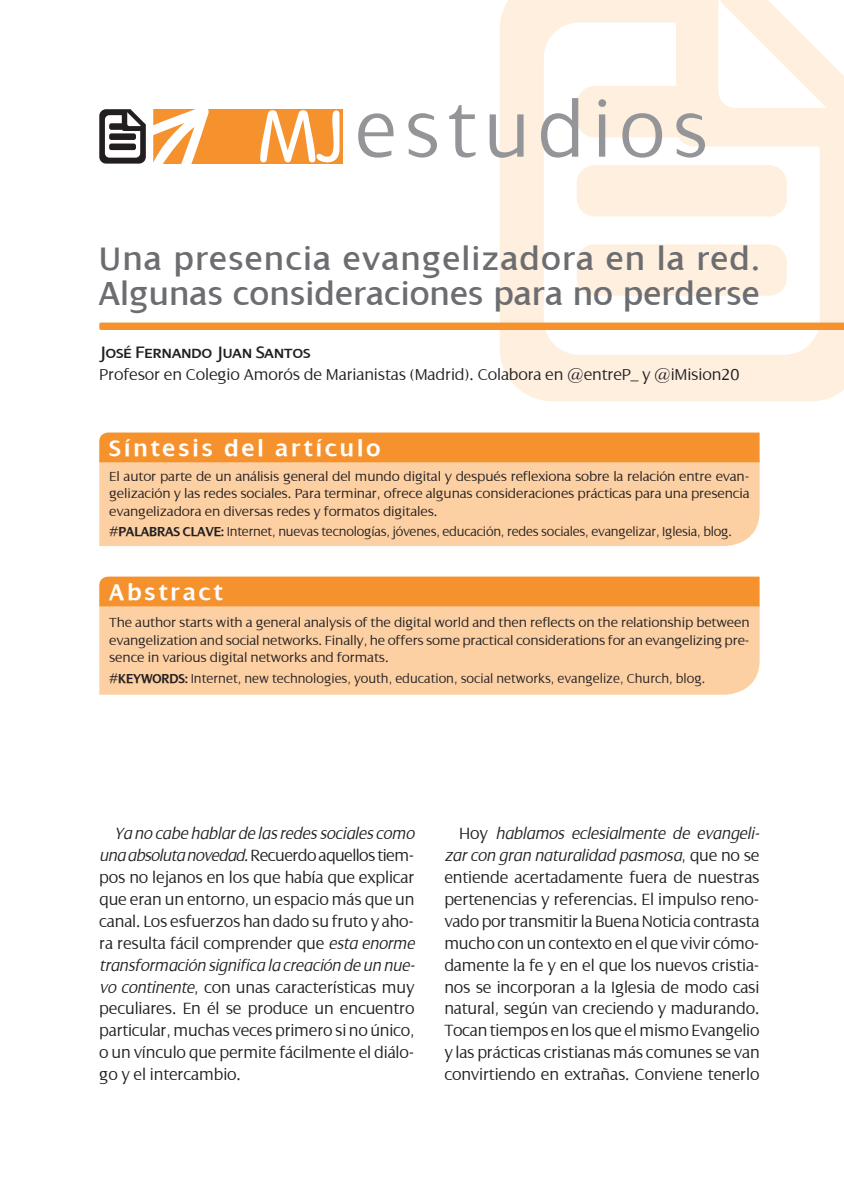
<style>
.page{position:relative;width:844px;height:1191px;background:#fff}
.page>*{position:absolute;margin:0;border:0;box-sizing:border-box;transform-origin:0 0}
.t1{font:300 84px "Dialog";letter-spacing:.09em;color:#939598}
.t2{font:35px/35px "Dialog";letter-spacing:.015em;color:#6c6d70}
.t3{font:600 24.5px "Dialog";letter-spacing:.125em;color:#fff}
.t4{font:17.85px "Dialog Small Caps";letter-spacing:-.01em;color:#231f20}
.t5{font:300 17.5px/21.9px "Dialog";letter-spacing:-.01em;color:#231f20;text-align:justify}
.t6{font:300 16.97px "Dialog";letter-spacing:-.01em;color:#231f20}
.t7{font:300 14.17px/17.5px "Dialog";letter-spacing:-.01em;color:#231f20;text-align:justify;scale:1.05 1}
.t8{font:300 14px "Dialog";letter-spacing:-.015em;color:#231f20}
.s1{font-weight:600}
.s2{font-style:italic}
</style>
<div class="page">
<svg style="left:500px;top:0;width:343px;height:401px;fill:#feefdf"></svg>
<div style="left:576px;top:244px;width:210px;height:52px;background:#feefdf;border-radius:18px"></div>
<div style="left:576px;top:165px;width:210px;height:51px;background:#feefdf;border-radius:18px"></div>
<svg style="left:154px;top:109px;width:189px;height:55px"></svg>
<svg style="left:99px;top:109px;width:47px;height:55px"></svg>
<div style="left:109px;top:143px;width:27px;height:7px;background:#231f20;border-radius:2px"></div>
<div style="left:109px;top:133px;width:27px;height:7px;background:#231f20;border-radius:2px"></div>
<div style="left:99px;top:462px;width:660px;height:84px;background:#fcd0a3"></div>
<div style="left:99px;top:606px;width:660px;height:88px;background:#fcd0a3"></div>
<div style="left:99px;top:576px;width:660px;height:30px;background:#f5922e"></div>
<div style="left:99px;top:432px;width:660px;height:30px;background:#f5922e"></div>
<svg style="left:99px;top:322px;width:744px;height:8px;background:#f5993c"></svg>
<h1 class="t1" style="left:355px;top:84px;width:354px">estudios</h1>
<h2 class="t2" style="left:99px;top:242px;width:661px">Una presencia evangelizadora en la red.<br>Algunas consideraciones para no perderse</h2>
<p class="t4" style="left:99px;top:343px;width:213px">José Fernando Juan Santos</p>
<p class="t6" style="left:99px;top:365px;width:641px">Profesor en Colegio Amorós de Marianistas (Madrid). Colabora en @entreP_ y @iMision20</p>
<h3 class="t3" style="left:109px;top:435px;width:273px">Síntesis del artículo</h3>
<p class="t7" style="left:109px;top:467px;width:611px">El autor parte de un análisis general del mundo digital y después reflexiona sobre la relación entre evan&shy;gelización y las redes sociales. Para terminar, ofrece algunas consideraciones prácticas para una presencia evangelizadora en diversas redes y formatos digitales.</p>
<p class="t8" style="left:109px;top:524px;width:624px"><span class="s1">#PALABRAS CLAVE:</span> Internet, nuevas tecnologías, jóvenes, educación, redes sociales, evangelizar, Iglesia, blog.</p>
<h3 class="t3" style="left:109px;top:579px;width:115px">Abstract</h3>
<p class="t7" style="left:109px;top:614px;width:611px">The author starts with a general analysis of the digital world and then reflects on the relationship between evangelization and social networks. Finally, he offers some practical considerations for an evangelizing pre&shy;sence in various digital networks and formats.</p>
<p class="t8" style="left:109px;top:670px;width:597px"><span class="s1">#KEYWORDS:</span> Internet, new technologies, youth, education, social networks, evangelize, Church, blog.</p>
<p class="t5" style="left:99px;top:823px;width:317px;text-indent:15px"><span class="s2">Ya no cabe hablar de las redes sociales como una absoluta novedad.</span> Recuerdo aquellos tiem&shy;pos no lejanos en los que había que explicar que eran un entorno, un espacio más que un canal. Los esfuerzos han dado su fruto y aho&shy;ra resulta fácil comprender que <span class="s2">esta enorme transformación significa la creación de un nue&shy;vo continente</span>, con unas características muy peculiares. En él se produce un encuentro particular, muchas veces primero si no único, o un vínculo que permite fácilmente el diálo&shy;go y el intercambio.</p>
<p class="t5" style="left:444px;top:823px;width:317px;text-indent:15px">Hoy <span class="s2">hablamos eclesialmente de evangeli&shy;zar con gran naturalidad pasmosa</span>, que no se entiende acertadamente fuera de nuestras pertenencias y referencias. El impulso reno&shy;vado por transmitir la Buena Noticia contrasta mucho con un contexto en el que vivir cómo&shy;damente la fe y en el que los nuevos cristia&shy;nos se incorporan a la Iglesia de modo casi natural, según van creciendo y madurando.<br>Tocan tiempos en los que el mismo Evangelio y las prácticas cristianas más comunes se van convirtiendo en extrañas. Conviene tenerlo</p>
</div>
